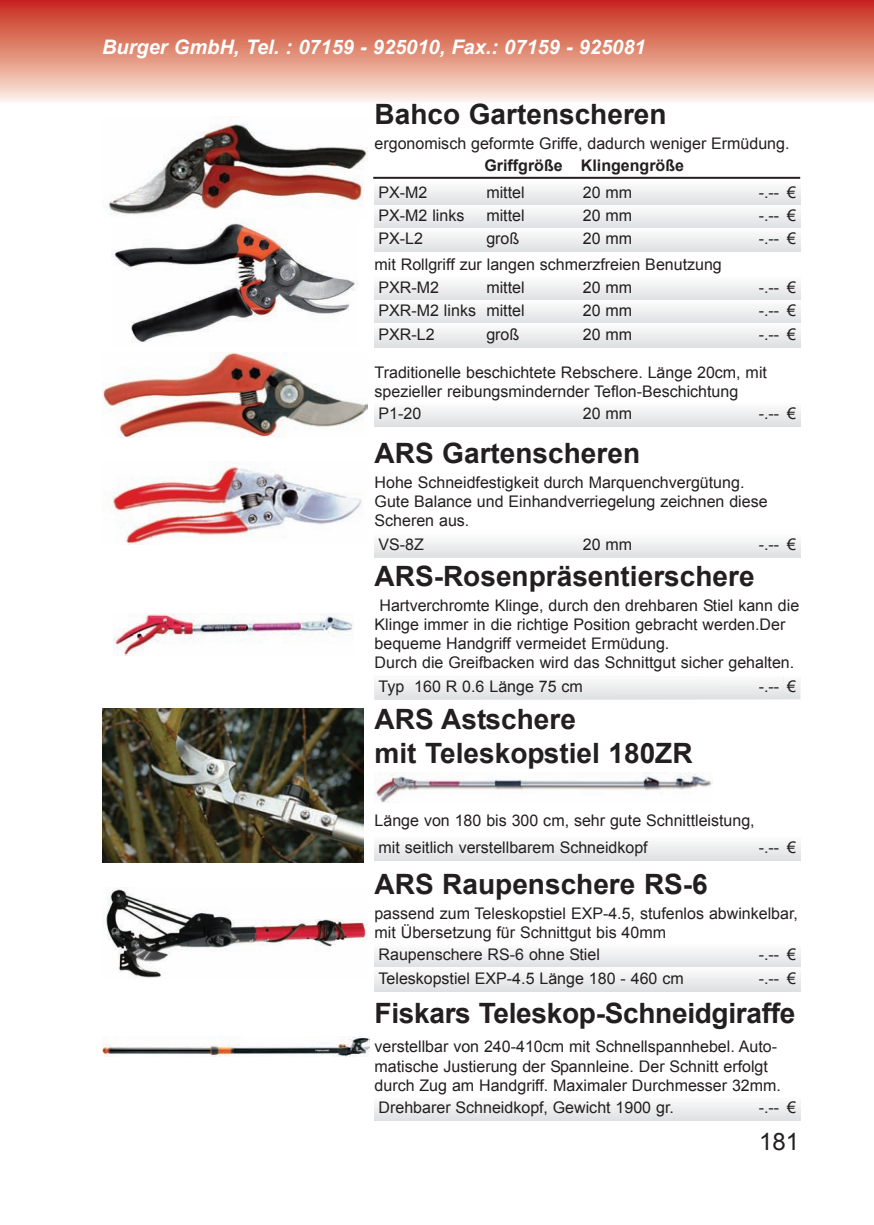
<style>
.page{position:relative;width:874px;height:1225px;background:#fff}
.page>*{position:absolute;margin:0;border:0;box-sizing:border-box;transform-origin:0 0}
.t1{font:700 28px/33.6px "Arial";color:#231f20}
.t2{font:24px "Arial";color:#231f20}
.t3{font:italic 700 20px "Arial";color:#fff}
.t4{font:16px/19.2px "Arial";color:#231f20}
.t5{font:700 16px "Arial";color:#231f20}
</style>
<div class="page">
<svg style="left:0;top:0;width:873px;height:102px;background:#e18b7a"></svg>
<div style="left:374px;top:182px;width:108px;height:23px;background:linear-gradient(to right,#edeeef,#edeeef)"></div>
<div style="left:482px;top:182px;width:96px;height:23px;background:linear-gradient(to right,#edeeef,#edeeef)"></div>
<div style="left:578px;top:182px;width:119px;height:23px;background:linear-gradient(to right,#edeeef,#edeeef)"></div>
<div style="left:697px;top:182px;width:85px;height:23px;background:linear-gradient(to right,#edeeef,#edeeef)"></div>
<svg style="left:782px;top:188px;width:17px;height:17px"></svg>
<div style="left:374px;top:205px;width:108px;height:23px;background:linear-gradient(to right,#eeeeef,#eeeeef)"></div>
<div style="left:482px;top:205px;width:96px;height:23px;background:linear-gradient(to right,#eeeeef,#eeeeef)"></div>
<div style="left:578px;top:205px;width:119px;height:23px;background:linear-gradient(to right,#eeeeef,#eeeeef)"></div>
<div style="left:697px;top:205px;width:85px;height:23px;background:linear-gradient(to right,#eeeeef,#eeeeef)"></div>
<svg style="left:782px;top:211px;width:17px;height:17px"></svg>
<div style="left:374px;top:228px;width:108px;height:24px;background:linear-gradient(to right,#ededee,#ededee)"></div>
<div style="left:482px;top:228px;width:96px;height:24px;background:linear-gradient(to right,#ededee,#ededee)"></div>
<div style="left:578px;top:228px;width:119px;height:24px;background:linear-gradient(to right,#ededee,#ededee)"></div>
<div style="left:697px;top:228px;width:85px;height:24px;background:linear-gradient(to right,#ededee,#ededee)"></div>
<div style="left:782px;top:228px;width:17px;height:24px;background:linear-gradient(to bottom,#fcfcfc,#e0e1e3)"></div>
<hr style="left:373px;top:177px;width:426px;height:2px;background:#231f20">
<img style="left:107px;top:116px;width:260px;height:103px">
<div style="left:374px;top:676px;width:323px;height:23px;background:linear-gradient(to right,#eeeeef,#edeeef)"></div>
<div style="left:697px;top:676px;width:85px;height:23px;background:#ededee"></div>
<svg style="left:782px;top:678px;width:17px;height:21px"></svg>
<img style="left:113px;top:613px;width:240px;height:43px">
<div style="left:374px;top:837px;width:323px;height:23px;background:linear-gradient(to right,#edeeef,#edeeef)"></div>
<div style="left:697px;top:837px;width:85px;height:23px;background:linear-gradient(to right,#edeeef,#edeeef)"></div>
<svg style="left:782px;top:843px;width:17px;height:17px"></svg>
<img style="left:102px;top:708px;width:261px;height:154px">
<img style="left:374px;top:772px;width:338px;height:30px">
<div style="left:374px;top:1097px;width:323px;height:23px;background:linear-gradient(to right,#eeeff0,#eeeff0)"></div>
<div style="left:697px;top:1097px;width:85px;height:23px;background:linear-gradient(to right,#eeeff0,#eeeff0)"></div>
<svg style="left:782px;top:1103px;width:17px;height:17px"></svg>
<img style="left:102px;top:1036px;width:267px;height:20px">
<div style="left:374px;top:944px;width:323px;height:24px;background:linear-gradient(to right,#ededef,#ededef)"></div>
<div style="left:697px;top:944px;width:85px;height:24px;background:linear-gradient(to right,#ededef,#ededef)"></div>
<div style="left:782px;top:944px;width:17px;height:24px;background:linear-gradient(to bottom,#fdfcfd,#e0e1e3)"></div>
<div style="left:374px;top:968px;width:323px;height:23px;background:#ededee"></div>
<div style="left:697px;top:968px;width:85px;height:23px;background:#ededee"></div>
<div style="left:782px;top:968px;width:17px;height:23px;background:#ededee"></div>
<img style="left:106px;top:887px;width:261px;height:91px">
<img style="left:112px;top:223px;width:245px;height:120px">
<div style="left:374px;top:277px;width:108px;height:24px;background:linear-gradient(to right,#ededee,#ededee)"></div>
<div style="left:482px;top:277px;width:96px;height:24px;background:linear-gradient(to right,#ededee,#ededee)"></div>
<div style="left:578px;top:277px;width:119px;height:24px;background:linear-gradient(to right,#ededee,#ededee)"></div>
<div style="left:697px;top:277px;width:85px;height:24px;background:linear-gradient(to right,#ededee,#ededee)"></div>
<div style="left:782px;top:277px;width:17px;height:24px;background:linear-gradient(to bottom,#fcfcfc,#dfe1e3)"></div>
<div style="left:374px;top:301px;width:108px;height:23px;background:linear-gradient(to right,#ededef,#ededef)"></div>
<div style="left:482px;top:301px;width:96px;height:23px;background:linear-gradient(to right,#ededef,#ededef)"></div>
<div style="left:578px;top:301px;width:119px;height:23px;background:linear-gradient(to right,#ededef,#ededef)"></div>
<div style="left:697px;top:301px;width:85px;height:23px;background:linear-gradient(to right,#ededef,#ededef)"></div>
<svg style="left:782px;top:306px;width:17px;height:17px"></svg>
<div style="left:374px;top:324px;width:108px;height:23px;background:linear-gradient(to right,#edeeef,#edeeef)"></div>
<div style="left:482px;top:324px;width:96px;height:23px;background:linear-gradient(to right,#edeeef,#edeeef)"></div>
<div style="left:578px;top:324px;width:119px;height:23px;background:linear-gradient(to right,#edeeef,#edeeef)"></div>
<div style="left:697px;top:324px;width:85px;height:23px;background:linear-gradient(to right,#edeeef,#edeeef)"></div>
<svg style="left:782px;top:330px;width:17px;height:17px"></svg>
<img style="left:102px;top:353px;width:265px;height:84px">
<div style="left:374px;top:403px;width:108px;height:23px;background:linear-gradient(to right,#edeeef,#edeeef)"></div>
<div style="left:482px;top:403px;width:96px;height:23px;background:linear-gradient(to right,#edeeef,#edeeef)"></div>
<div style="left:578px;top:403px;width:119px;height:23px;background:linear-gradient(to right,#edeeef,#edeeef)"></div>
<div style="left:697px;top:403px;width:85px;height:23px;background:linear-gradient(to right,#edeeef,#edeeef)"></div>
<svg style="left:782px;top:409px;width:17px;height:17px"></svg>
<div style="left:374px;top:534px;width:108px;height:24px;background:linear-gradient(to right,#ededee,#ededee)"></div>
<div style="left:482px;top:534px;width:96px;height:24px;background:linear-gradient(to right,#ededee,#ededee)"></div>
<div style="left:578px;top:534px;width:119px;height:24px;background:linear-gradient(to right,#ededee,#ededee)"></div>
<div style="left:697px;top:534px;width:85px;height:24px;background:linear-gradient(to right,#ededee,#ededee)"></div>
<div style="left:782px;top:534px;width:17px;height:24px;background:linear-gradient(to bottom,#fcfcfc,#e0e1e3)"></div>
<img style="left:111px;top:463px;width:251px;height:81px">
<p class="t3" style="left:102px;top:36px;width:544px">Burger GmbH, Tel. : 07159 - 925010, Fax.: 07159 - 925081</p>
<h1 class="t1" style="left:374px;top:98px;width:293px">Bahco Gartenscheren</h1>
<p class="t4" style="left:374px;top:134px;width:416px">ergonomisch geformte Griffe, dadurch weniger Ermüdung.</p>
<p class="t4" style="left:378px;top:183px;width:50px">PX-M2</p>
<p class="t4" style="left:486px;top:183px;width:40px">mittel</p>
<p class="t4" style="left:582px;top:183px;width:51px">20 mm</p>
<p class="t4" style="left:758px;top:183px;width:39px">-.-- €</p>
<p class="t4" style="left:378px;top:206px;width:87px">PX-M2 links</p>
<p class="t4" style="left:486px;top:206px;width:40px">mittel</p>
<p class="t4" style="left:582px;top:206px;width:51px">20 mm</p>
<p class="t4" style="left:758px;top:206px;width:39px">-.-- €</p>
<p class="t4" style="left:378px;top:229px;width:46px">PX-L2</p>
<p class="t4" style="left:486px;top:229px;width:34px">groß</p>
<p class="t4" style="left:582px;top:229px;width:51px">20 mm</p>
<p class="t4" style="left:758px;top:229px;width:39px">-.-- €</p>
<p class="t5" style="left:484px;top:157px;width:201px">Griffgröße Klingengröße</p>
<p class="t4" style="left:374px;top:255px;width:348px">mit Rollgriff zur langen schmerzfreien Benutzung</p>
<p class="t4" style="left:378px;top:278px;width:62px">PXR-M2</p>
<p class="t4" style="left:486px;top:278px;width:40px">mittel</p>
<p class="t4" style="left:582px;top:278px;width:51px">20 mm</p>
<p class="t4" style="left:758px;top:278px;width:39px">-.-- €</p>
<p class="t4" style="left:378px;top:301px;width:147px">PXR-M2 links mittel</p>
<p class="t4" style="left:582px;top:301px;width:51px">20 mm</p>
<p class="t4" style="left:758px;top:301px;width:39px">-.-- €</p>
<p class="t4" style="left:378px;top:324px;width:58px">PXR-L2</p>
<p class="t4" style="left:486px;top:324px;width:34px">groß</p>
<p class="t4" style="left:582px;top:324px;width:51px">20 mm</p>
<p class="t4" style="left:758px;top:324px;width:39px">-.-- €</p>
<p class="t4" style="left:374px;top:363px;width:394px">Traditionelle beschichtete Rebschere. Länge 20cm, mit spezieller reibungsmindernder Teflon-Beschichtung</p>
<p class="t4" style="left:378px;top:403px;width:44px">P1-20</p>
<p class="t4" style="left:582px;top:403px;width:51px">20 mm</p>
<p class="t4" style="left:758px;top:403px;width:39px">-.-- €</p>
<h1 class="t1" style="left:374px;top:436px;width:267px">ARS Gartenscheren</h1>
<p class="t4" style="left:374px;top:473px;width:394px">Hohe Schneidfestigkeit durch Marquenchvergütung.<br>Gute Balance und Einhandverriegelung zeichnen diese<br>Scheren aus.</p>
<p class="t4" style="left:378px;top:535px;width:47px">VS-8Z</p>
<p class="t4" style="left:582px;top:535px;width:51px">20 mm</p>
<p class="t4" style="left:758px;top:535px;width:39px">-.-- €</p>
<h1 class="t1" style="left:374px;top:559px;width:381px">ARS-Rosenpräsentierschere</h1>
<p class="t4" style="left:374px;top:595px;width:426px;text-indent:5px">Hartverchromte Klinge, durch den drehbaren Stiel kann die Klinge immer in die richtige Position gebracht werden.Der bequeme Handgriff vermeidet Ermüdung.<br>Durch die Greifbacken wird das Schnittgut sicher gehalten.</p>
<p class="t4" style="left:378px;top:677px;width:206px">Typ 160 R 0.6 Länge 75 cm</p>
<p class="t4" style="left:758px;top:676px;width:39px">-.-- €</p>
<h1 class="t1" style="left:374px;top:702px;width:319px">ARS Astschere<br>mit Teleskopstiel 180ZR</h1>
<p class="t4" style="left:374px;top:807px;width:381px;line-height:26.8px">Länge von 180 bis 300 cm, sehr gute Schnittleistung, mit seitlich verstellbarem Schneidkopf</p>
<p class="t4" style="left:758px;top:837px;width:39px">-.-- €</p>
<h1 class="t1" style="left:374px;top:867px;width:334px">ARS Raupenschere RS-6</h1>
<p class="t4" style="left:374px;top:903px;width:425px">passend zum Teleskopstiel EXP-4.5, stufenlos abwinkelbar, mit Übersetzung für Schnittgut bis 40mm</p>
<p class="t4" style="left:378px;top:945px;width:223px">Raupenschere RS-6 ohne Stiel</p>
<p class="t4" style="left:758px;top:945px;width:39px">-.-- €</p>
<p class="t4" style="left:378px;top:968px;width:306px">Teleskopstiel EXP-4.5 Länge 180 - 460 cm</p>
<p class="t4" style="left:758px;top:968px;width:39px">-.-- €</p>
<h1 class="t1" style="left:374px;top:996px;width:422px">Fiskars Teleskop-Schneidgiraffe</h1>
<p class="t4" style="left:374px;top:1037px;width:408px">verstellbar von 240-410cm mit Schnellspannhebel. Auto - matische Justierung der Spannleine. Der Schnitt erfolgt durch Zug am Handgriff. Maximaler Durchmesser 32mm.</p>
<p class="t4" style="left:378px;top:1098px;width:297px">Drehbarer Schneidkopf, Gewicht 1900 gr.</p>
<p class="t4" style="left:758px;top:1098px;width:39px">-.-- €</p>
<h2 class="t2" style="left:758px;top:1128px;width:42px">181</h2>
</div>
